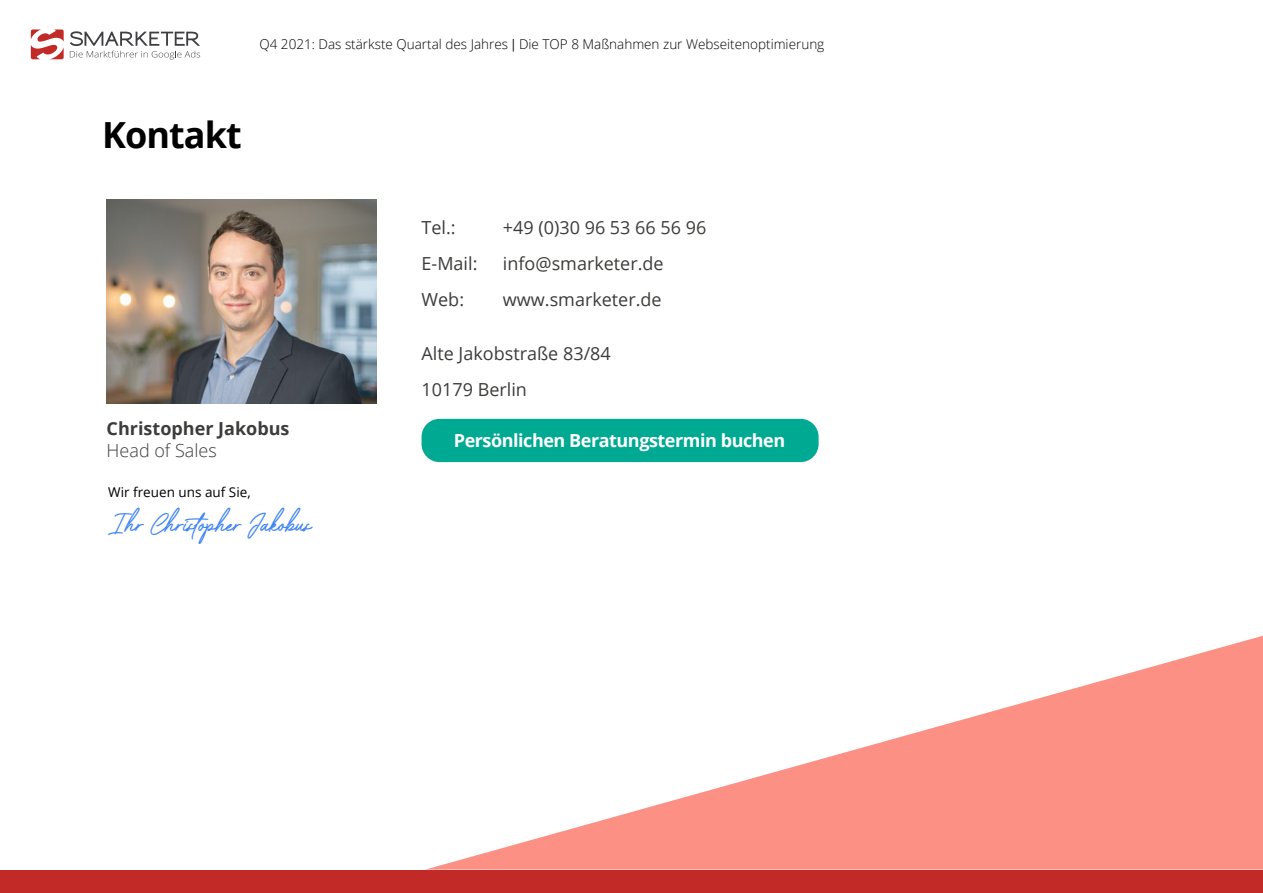
<style>
.page{position:relative;width:1263px;height:893px;background:#fff}
.page>*{position:absolute;margin:0;border:0;box-sizing:border-box;transform-origin:0 0}
.t1{font:700 36px "Open Sans";letter-spacing:-.025em;color:#000}
.t2{font:31.5px "Capetown Signature Slant";color:#4285f4}
.t3{font:18px/36px "Open Sans";color:#3c3c3a}
.t4{font:700 18px "Open Sans";letter-spacing:-.025em;color:#fff}
.t5{font:700 18px "Open Sans";color:#3c3c3a}
.t6{font:300 18px "Open Sans";color:#3c3c3a}
.t7{font:300 13.5px "Open Sans";color:#000}
.t8{font:13.5px "Open Sans";color:#000}
.s1{font-family:"Montserrat";font-weight:400}
</style>
<div class="page">
<div style="left:0;top:870px;width:1263px;height:23px;background:#c22a28"></div>
<svg style="left:31px;top:29px;width:33px;height:30px"></svg>
<svg style="left:70px;top:31px;width:130px;height:29px"></svg>
<svg style="left:426px;top:636px;width:837px;height:234px"></svg>
<img style="left:107px;top:199px;width:269px;height:205px">
<div style="left:422px;top:419px;width:397px;height:43px;background:#00a991;border-radius:18px"></div>
<p class="t7" style="left:259px;top:35px;width:566px">Q4 2021: Das stärkste Quartal des Jahres <span class="s1">|</span> Die TOP 8 Maßnahmen zur Webseitenoptimierung</p>
<h1 class="t1" style="left:102px;top:109px;width:141px">Kontakt</h1>
<p class="t3" style="left:422px;top:209px;width:57px">Tel.:<br>E-Mail:<br>Web:</p>
<p class="t3" style="left:422px;top:335px;width:191px">Alte Jakobstraße 83/84<br>10179 Berlin</p>
<p class="t3" style="left:503px;top:209px;width:205px">+49 (0)30 96 53 66 56 96 info@smarketer.de www.smarketer.de</p>
<p class="t5" style="left:107px;top:416px;width:184px">Christopher Jakobus</p>
<p class="t6" style="left:107px;top:438px;width:112px">Head of Sales</p>
<p class="t8" style="left:108px;top:483px;width:144px">Wir freuen uns auf Sie,</p>
<h2 class="t2" style="left:108px;top:507px;width:203px">Ihr Christopher Jakobus</h2>
<p class="t4" style="left:454px;top:428px;width:333px">Persönlichen Beratungstermin buchen</p>
</div>
